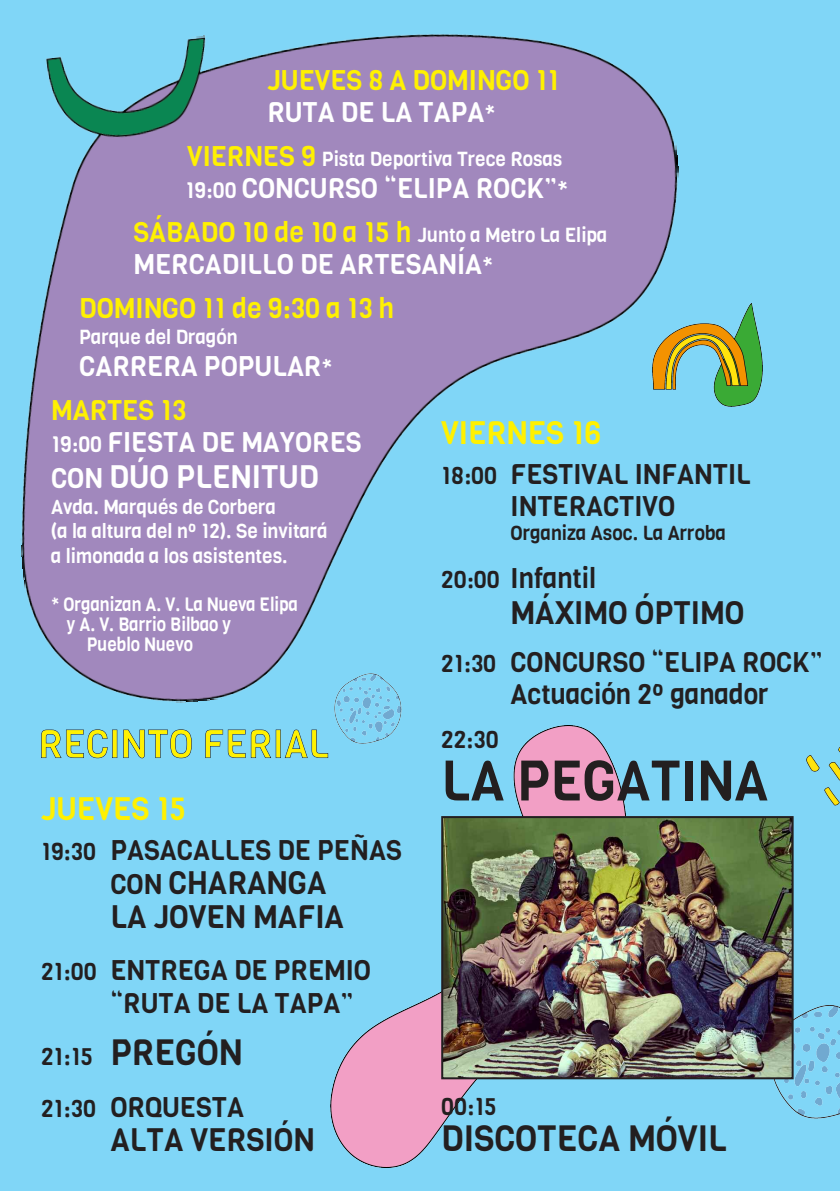
<style>
.page{position:relative;width:840px;height:1191px;background:#fff}
.page>*{position:absolute;margin:0;border:0;box-sizing:border-box;transform-origin:0 0}
.t1{font:56px "Viga";color:#231f20;scale:.95 1}
.t2{font:36px "Viga";color:#231f20;scale:.95 1}
.t3{font:32px/34px "Viga";color:#231f20;scale:.95 1}
.t4{font:32px "Viga";color:#fff101;scale:.95 1}
.t5{font:32px "Viga";color:#fff;scale:.95 1}
.t6{font:28px/32px "Viga";color:#231f20;scale:.95 1}
.t7{font:28px/44px "Viga";color:#fff;scale:.95 1}
.t8{font:28px/32px "Viga";color:#231f20;text-align:center;scale:.94 1}
.t9{font:28px/32px "Viga";color:#fff101;scale:.95 1}
.t10{font:24px "Viga";color:#231f20;scale:.95 1}
.t11{font:20px/24px "Viga";color:#fff;scale:.95 1}
.t12{font:20px "Viga";color:#231f20;scale:.95 1}
.t13{font:19px "Viga";color:#fff;scale:.9 1}
.s1{color:#fff}
.s2{font-size:24px;color:#fff}
.s3{font-size:28px;color:#fff101}
.s4{font-size:22px}
.s5{font-size:24px}
.s6{color:#fff101}
.s7{font-size:28px}
</style>
<div class="page">
<div style="left:0;top:0;width:839px;height:1191px;background:#80d6f7"></div>
<img style="left:0;top:0;width:719px;height:713px">
<div style="left:794px;top:676px;width:45px;height:49px;background:#80d6f7"></div>
<img style="left:330px;top:725px;width:509px;height:452px">
<img style="left:444px;top:819px;width:346px;height:257px">
<div style="left:441px;top:816px;width:352px;height:263px;border:2px solid #231f20"></div>
<img style="left:328px;top:668px;width:80px;height:85px">
<img style="left:651px;top:303px;width:111px;height:104px">
<svg style="left:41px;top:729px;width:287px;height:29px;background:#a1ce92"></svg>
<h3 class="t9" style="left:267px;top:65px;width:308px">JUEVES 8 A DOMINGO 11<br><span class="s1">RUTA DE LA TAPA</span><span class="s2">*</span></h3>
<p class="t11" style="left:187px;top:147px;width:396px"><span class="s3">VIERNES 9</span> Pista Deportiva Trece Rosas</p>
<h3 class="t7" style="left:185px;top:167px;width:404px"><span class="s4">19:00</span> CONCURSO “ELIPA ROCK”<span class="s5">*</span></h3>
<p class="t11" style="left:133px;top:223px;width:500px"><span class="s3">SÁBADO 10 de 10 a 15 h</span> Junto a Metro La Elipa</p>
<h3 class="t7" style="left:79px;top:243px;width:437px;text-indent:54px">MERCADILLO DE ARTESANÍA<span class="s5">*<br></span><span class="s6">DOMINGO 11 de 9:30 a 13 h</span></h3>
<p class="t11" style="left:79px;top:325px;width:168px">Parque del Dragón</p>
<h3 class="t7" style="left:51px;top:345px;width:298px;text-indent:28px">CARRERA POPULAR<span class="s5">*<br></span><span class="s6">MARTES 13</span></h3>
<h3 class="t7" style="left:51px;top:421px;width:328px"><span class="s4">19:00</span> FIESTA DE MAYORES</h3>
<h3 class="t5" style="left:51px;top:456px;width:283px"><span class="s7">CON</span> DÚO PLENITUD</h3>
<p class="t11" style="left:51px;top:495px;width:292px">Avda. Marqués de Corbera<br>(a la altura del nº 12). Se invitará a limonada a los asistentes.</p>
<p class="t13" style="left:51px;top:591px;width:275px">* Organizan A. V. La Nueva Elipa</p>
<p class="t13" style="left:67px;top:611px;width:184px">y A. V. Barrio Bilbao y</p>
<p class="t13" style="left:87px;top:631px;width:119px">Pueblo Nuevo</p>
<h3 class="t4" style="left:441px;top:412px;width:170px">VIERNES 16</h3>
<h3 class="t6" style="left:441px;top:459px;width:327px;text-align:center"><span class="s5">18:00</span> FESTIVAL INFANTIL<br>INTERACTIVO</h3>
<p class="t12" style="left:510px;top:520px;width:228px">Organiza Asoc. La Arroba</p>
<h3 class="t6" style="left:441px;top:563px;width:165px"><span class="s5">20:00</span> Infantil</h3>
<h3 class="t3" style="left:510px;top:596px;width:247px">MÁXIMO ÓPTIMO</h3>
<h3 class="t8" style="left:441px;top:647px;width:407px"><span class="s5">21:30</span> CONCURSO “ELIPA ROCK”<br>Actuación 2º ganador</h3>
<p class="t10" style="left:441px;top:724px;width:62px">22:30</p>
<h1 class="t1" style="left:441px;top:743px;width:345px">LA PEGATINA</h1>
<h3 class="t4" style="left:41px;top:788px;width:155px">JUEVES 15</h3>
<h3 class="t6" style="left:41px;top:835px;width:381px"><span class="s5">19:30</span> PASACALLES DE PEÑAS</h3>
<h3 class="t3" style="left:110px;top:866px;width:247px"><span class="s7">CON</span> CHARANGA<br>LA JOVEN MAFIA</h3>
<h3 class="t6" style="left:110px;top:955px;width:275px;text-indent:-69px"><span class="s5">21:00</span> ENTREGA DE PREMIO “RUTA DE LA TAPA”</h3>
<h2 class="t2" style="left:41px;top:1028px;width:214px"><span class="s5">21:15</span> PREGÓN</h2>
<h3 class="t6" style="left:41px;top:1091px;width:215px"><span class="s5">21:30</span> ORQUESTA</h3>
<h3 class="t3" style="left:110px;top:1122px;width:216px">ALTA VERSIÓN</h3>
<p class="t10" style="left:441px;top:1090px;width:60px">00:15</p>
<h2 class="t2" style="left:441px;top:1114px;width:302px">DISCOTECA MÓVIL</h2>
</div>
